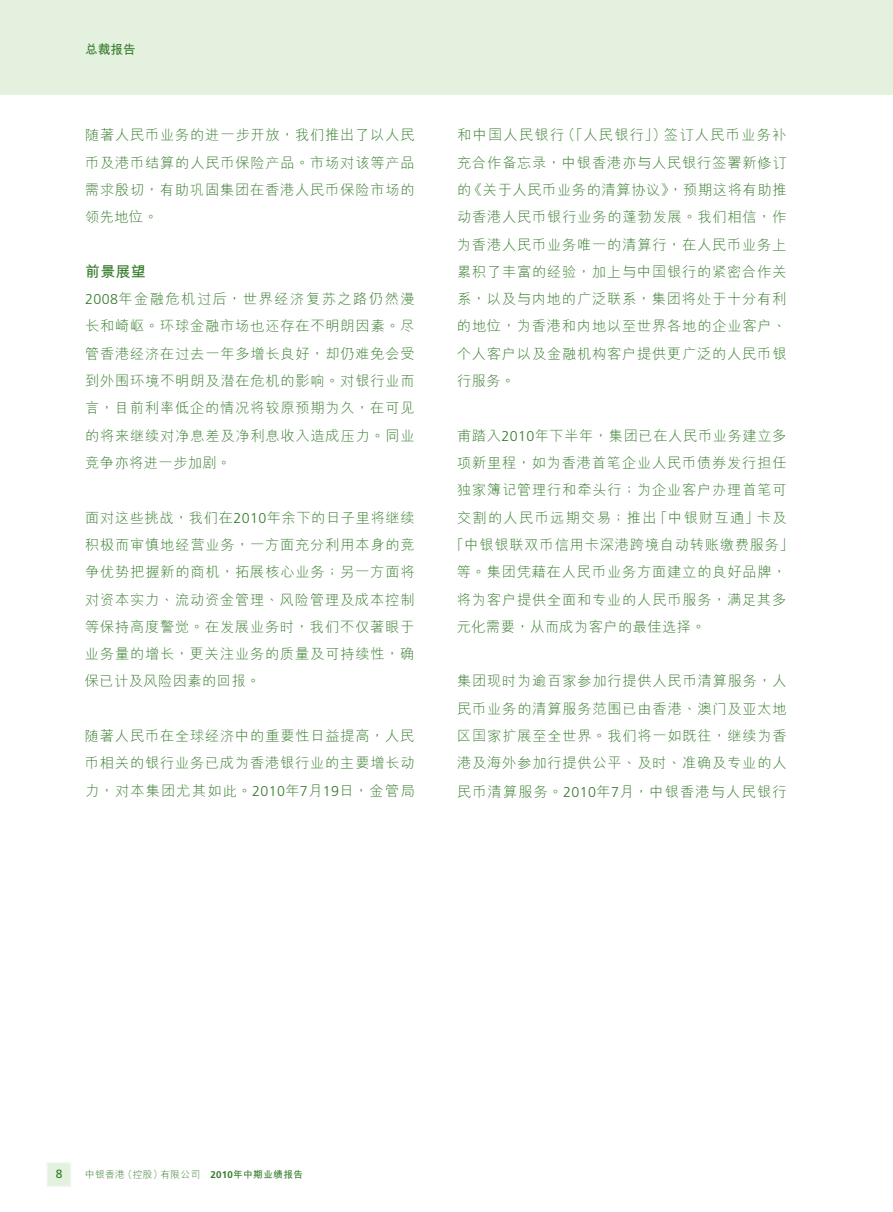
<style>
.page{position:relative;width:893px;height:1212px;background:#fff}
.page>*{position:absolute;margin:0;border:0;box-sizing:border-box;transform-origin:0 0}
.t1{font:700 15px "M Hei HKS";color:#357b2b}
.t2{font:300 14.25px/27.3px "M Hei HKS";letter-spacing:.055em;color:#357b2b;text-align:justify}
.t3{font:300 14.25px "M Hei HKS";letter-spacing:.09em;color:#357b2b}
.t4{font:300 14.25px "M Hei HKS";letter-spacing:.03em;color:#357b2b}
.t5{font:700 12.75px "M Hei HKS";color:#357b2b}
.t6{font:12px "Frutiger LT Std";color:#357b2b}
.t7{font:300 9.75px "M Hei HKS";letter-spacing:.03em;color:#357b2b}
.s1{font-family:"Frutiger LT Std"}
.s2{font-family:"Frutiger LT Std";font-weight:700}
.s3{font-weight:700}
</style>
<div class="page">
<div style="left:0;top:0;width:893px;height:94px;background:#e4f1de"></div>
<div style="left:46px;top:1162px;width:25px;height:25px;background:#e4f1de;border:2px solid #f0f7ed"></div>
<p class="t5" style="left:85px;top:40px;width:52px">總裁報告</p>
<p class="t2" style="left:85px;top:121px;width:331px">隨著人民幣業務的進一步開放，我們推出了以人民幣及港幣結算的人民幣保險產品。市場對該等產品需求殷切，有助鞏固集團在香港人民幣保險市場的領先地位。</p>
<p class="t1" style="left:85px;top:260px;width:63px">前景展望</p>
<p class="t2" style="left:85px;top:285px;width:331px"><span class="s1">2008</span>年金融危機過後，世界經濟復甦之路仍然漫長和崎嶇。環球金融市場也還存在不明朗因素。儘管香港經濟在過去一年多增長良好，卻仍難免會受到外圍環境不明朗及潛在危機的影響。對銀行業而言，目前利率低企的情況將較原預期為久，在可見的將來繼續對淨息差及淨利息收入造成壓力。同業競爭亦將進一步加劇。</p>
<p class="t2" style="left:85px;top:503px;width:331px">面對這些挑戰，我們在<span class="s1">2010</span>年余下的日子裏將繼續積極而審慎地經營業務，一方面充分利用本身的競爭優勢把握新的商機，拓展核心業務；另一方面將對資本實力、流動資金管理、風險管理及成本控制等保持高度警覺。在發展業務時，我們不僅著眼於業務量的增長，更關注業務的質量及可持續性，確保已計及風險因素的回報。</p>
<p class="t2" style="left:85px;top:722px;width:331px">隨著人民幣在全球經濟中的重要性日益提高，人民幣相關的銀行業務已成為香港銀行業的主要增長動力，對本集團尤其如此。<span class="s1">2010</span>年<span class="s1">7</span>月<span class="s1">19</span>日，金管局</p>
<p class="t2" style="left:457px;top:121px;width:331px">和中國人民銀行（「人民銀行」）簽訂人民幣業務補充合作備忘錄，中銀香港亦與人民銀行簽署新修訂的《關於人民幣業務的清算協議》，預期這將有助推動香港人民幣銀行業務的蓬勃發展。我們相信，作為香港人民幣業務唯一的清算行，在人民幣業務上累積了豐富的經驗，加上與中國銀行的緊密合作關係，以及與內地的廣泛聯繫，集團將處於十分有利的地位，為香港和內地以至世界各地的企業客戶、個人客戶以及金融機構客戶提供更廣泛的人民幣銀行服務。</p>
<p class="t2" style="left:457px;top:421px;width:331px">甫踏入<span class="s1">2010</span>年下半年，集團已在人民幣業務建立多</p>
<p class="t2" style="left:457px;top:449px;width:331px">項新里程，如為香港首筆企業人民幣債券發行擔任</p>
<p class="t2" style="left:457px;top:476px;width:331px">獨家簿記管理行和牽頭行；為企業客戶辦理首筆可</p>
<p class="t3" style="left:457px;top:507px;width:331px">交割的人民幣遠期交易；推出「中銀財互通」卡及</p>
<p class="t2" style="left:450px;top:530px;width:345px">「中銀銀聯雙幣信用卡深港跨境自動轉賬繳費服務」</p>
<p class="t2" style="left:457px;top:558px;width:331px">等。集團憑藉在人民幣業務方面建立的良好品牌，</p>
<p class="t2" style="left:457px;top:585px;width:331px">將為客戶提供全面和專業的人民幣服務，滿足其多</p>
<p class="t4" style="left:457px;top:616px;width:250px">元化需要，從而成為客戶的最佳選擇。</p>
<p class="t2" style="left:457px;top:667px;width:331px">集團現時為逾百家參加行提供人民幣清算服務，人民幣業務的清算服務範圍已由香港、澳門及亞太地區國家擴展至全世界。我們將一如既往，繼續為香港及海外參加行提供公平、及時、準確及專業的人民幣清算服務。<span class="s1">2010</span>年<span class="s1">7</span>月，中銀香港與人民銀行</p>
<p class="t6" style="left:56px;top:1167px;width:8px">8</p>
<p class="t7" style="left:85px;top:1168px;width:220px">中銀香港（控股）有限公司 <span class="s2">2010</span><span class="s3">年中期業績報告</span></p>
</div>
